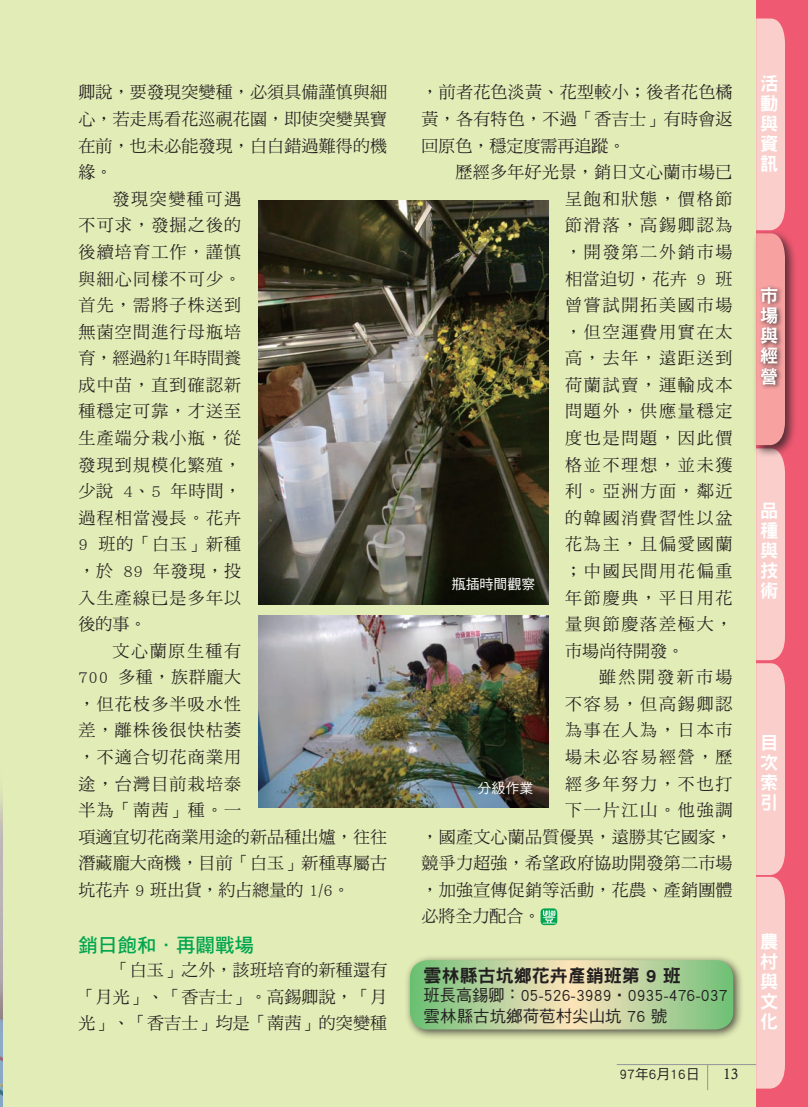
<style>
.page{position:relative;width:808px;height:1107px;background:#fff}
.page>*{position:absolute;margin:0;border:0;box-sizing:border-box;transform-origin:0 0}
.t1{font:19.5px "DF Hei Std W7";color:#00a54f}
.t2{font:18.15px/20.1px "DF Hei Std W9";color:#fff;text-align:justify}
.t3{font:18px "DF Hei Std W9";color:#231f20}
.t4{font:16.95px/26.5px "DF Ming Std W5";letter-spacing:.045em;color:#231f20;text-align:justify}
.t5{font:16.95px "DF Ming Std W5";letter-spacing:.07em;color:#231f20}
.t6{font:16.95px "DF Ming Std W5";letter-spacing:.01em;color:#231f20}
.t7{font:16.95px "DF Ming Std W5";letter-spacing:.015em;color:#231f20}
.t8{font:16.95px "DF Ming Std W5";letter-spacing:.105em;color:#231f20}
.t9{font:16.95px "DF Ming Std W5";color:#231f20}
.t10{font:16.95px "DF Ming Std W5";letter-spacing:.095em;color:#231f20}
.t11{font:16.95px "DF Ming Std W5";letter-spacing:.14em;color:#231f20}
.t12{font:16.5px/21px "DF Hei Std W5";color:#231f20}
.t13{font:15px "Calisto";color:#231f20}
.t14{font:13.95px "DF Hei Std W5";color:#fff}
.t15{font:13.95px "DF Hei Std W5";color:#231f20}
</style>
<div class="page">
<div style="left:0;top:0;width:759px;height:1106px;background:#e2ecb6"></div>
<img style="left:0;top:795px;width:3px;height:311px">
<svg style="left:540px;top:908px;width:17px;height:17px"></svg>
<svg style="left:542px;top:910px;width:13px;height:13px"></svg>
<hr style="left:616px;top:1064px;width:143px;height:1px;background:#939598">
<svg style="left:707px;top:1065px;width:1px;height:25px"></svg>
<div style="left:755px;top:0;width:52px;height:1106px;background:#f05972"></div>
<div style="left:752px;top:229px;width:51px;height:235px;background:#231f20;opacity:.75"></div>
<div style="left:757px;top:283px;width:41px;height:137px;background:#231f20;opacity:.75"></div>
<svg style="left:756px;top:19px;width:28px;height:1070px;background:#f3bcba"></svg>
<div style="left:404px;top:954px;width:345px;height:91px;background:#231f20;opacity:.75"></div>
<svg style="left:410px;top:960px;width:323px;height:69px;background:#b6d19b"></svg>
<img style="left:259px;top:615px;width:289px;height:192px">
<img style="left:259px;top:201px;width:289px;height:403px">
<p class="t6" style="left:78px;top:83px;width:310px">卿說，要發現突變種，必須具備謹慎與細</p>
<p class="t6" style="left:78px;top:110px;width:310px">心，若走馬看花巡視花園，即使突變異寶</p>
<p class="t6" style="left:78px;top:136px;width:310px">在前，也未必能發現，白白錯過難得的機</p>
<p class="t4" style="left:78px;top:158px;width:36px">緣。</p>
<p class="t10" style="left:112px;top:189px;width:130px">發現突變種可遇</p>
<p class="t5" style="left:78px;top:216px;width:164px">不可求，發掘之後的</p>
<p class="t5" style="left:78px;top:243px;width:164px">後續培育工作，謹慎</p>
<p class="t5" style="left:78px;top:269px;width:164px">與細心同樣不可少。</p>
<p class="t5" style="left:78px;top:296px;width:164px">首先，需將子株送到</p>
<p class="t5" style="left:78px;top:322px;width:164px">無菌空間進行母瓶培</p>
<p class="t9" style="left:78px;top:349px;width:164px">育，經過約1年時間養</p>
<p class="t5" style="left:78px;top:375px;width:164px">成中苗，直到確認新</p>
<p class="t5" style="left:78px;top:402px;width:164px">種穩定可靠，才送至</p>
<p class="t5" style="left:78px;top:429px;width:164px">生產端分栽小瓶，從</p>
<p class="t5" style="left:78px;top:455px;width:164px">發現到規模化繁殖，</p>
<p class="t4" style="left:78px;top:477px;width:164px">少說 4、5 年時間，</p>
<p class="t5" style="left:78px;top:508px;width:164px">過程相當漫長。花卉</p>
<p class="t4" style="left:78px;top:530px;width:164px">9 班的「白玉」新種</p>
<p class="t4" style="left:78px;top:557px;width:164px">，於 89 年發現，投</p>
<p class="t5" style="left:78px;top:588px;width:164px">入生產線已是多年以</p>
<p class="t4" style="left:78px;top:610px;width:70px">後的事。</p>
<p class="t10" style="left:112px;top:641px;width:130px">文心蘭原生種有</p>
<p class="t4" style="left:78px;top:663px;width:164px">700 多種，族群龐大</p>
<p class="t5" style="left:78px;top:694px;width:164px">，但花枝多半吸水性</p>
<p class="t5" style="left:78px;top:721px;width:164px">差，離株後很快枯萎</p>
<p class="t5" style="left:78px;top:747px;width:164px">，不適合切花商業用</p>
<p class="t5" style="left:78px;top:774px;width:164px">途，台灣目前栽培泰</p>
<p class="t4" style="left:78px;top:796px;width:164px">半為「萳茜」種。一</p>
<p class="t6" style="left:78px;top:827px;width:310px">項適宜切花商業用途的新品種出爐，往往</p>
<p class="t6" style="left:78px;top:854px;width:310px">潛藏龐大商機，目前「白玉」新種專屬古</p>
<p class="t9" style="left:78px;top:880px;width:273px">坑花卉 9 班出貨，約占總量的 1/6。</p>
<p class="t1" style="left:78px;top:934px;width:177px">銷日飽和．再闢戰場</p>
<p class="t4" style="left:78px;top:956px;width:310px;text-indent:34px">「白玉」之外，該班培育的新種還有「月光」、「香吉士」。高錫卿說，「月光」、「香吉士」均是「萳茜」的突變種</p>
<p class="t4" style="left:421px;top:79px;width:313px">，前者花色淡黃、花型較小；後者花色橘黃，各有特色，不過「香吉士」有時會返回原色，穩定度需再追蹤。</p>
<p class="t4" style="left:565px;top:158px;width:169px;text-indent:-110px">歷經多年好光景，銷日文心蘭市場已呈飽和狀態，價格節節滑落，高錫卿認為，開發第二外銷市場相當迫切，花卉 9 班曾嘗試開拓美國市場，但空運費用實在太高，去年，遠距送到荷蘭試賣，運輸成本問題外，供應量穩定度也是問題，因此價格並不理想，並未獲利。亞洲方面，鄰近的韓國消費習性以盆花為主，且偏愛國蘭；中國民間用花偏重年節慶典，平日用花量與節慶落差極大，市場尚待開發。</p>
<p class="t11" style="left:599px;top:668px;width:135px">雖然開發新市場</p>
<p class="t8" style="left:565px;top:694px;width:169px">不容易，但高錫卿認</p>
<p class="t8" style="left:565px;top:721px;width:169px">為事在人為，日本市</p>
<p class="t8" style="left:565px;top:747px;width:169px">場未必容易經營，歷</p>
<p class="t8" style="left:565px;top:774px;width:169px">經多年努力，不也打</p>
<p class="t8" style="left:565px;top:800px;width:169px">下一片江山。他強調</p>
<p class="t7" style="left:421px;top:827px;width:313px">，國產文心蘭品質優異，遠勝其它國家，</p>
<p class="t7" style="left:421px;top:854px;width:313px">競爭力超強，希望政府協助開發第二市場</p>
<p class="t7" style="left:421px;top:880px;width:313px">，加強宣傳促銷等活動，花農、產銷團體</p>
<p class="t4" style="left:421px;top:902px;width:121px">必將全力配合。</p>
<p class="t14" style="left:451px;top:576px;width:85px">瓶插時間觀察</p>
<p class="t14" style="left:477px;top:780px;width:57px">分級作業</p>
<p class="t3" style="left:423px;top:965px;width:258px">雲林縣古坑鄉花卉產銷班第 9 班</p>
<p class="t12" style="left:423px;top:984px;width:305px">班長高錫卿：05-526-3989‧0935-476-037雲林縣古坑鄉荷苞村尖山坑 76 號</p>
<p class="t15" style="left:619px;top:1066px;width:82px">97年6月16日</p>
<p class="t13" style="left:723px;top:1065px;width:17px">13</p>
<p class="t2" style="left:760px;top:73px;width:19px">活動與資訊</p>
<p class="t2" style="left:760px;top:285px;width:19px">市場與經營</p>
<p class="t2" style="left:760px;top:500px;width:19px">品種與技術</p>
<p class="t2" style="left:760px;top:732px;width:19px">目次索引</p>
<p class="t2" style="left:760px;top:930px;width:19px">農村與文化</p>
<p class="t2" style="left:760px;top:931px;width:19px">活動</p>
<p class="t2" style="left:760px;top:991px;width:19px">資訊</p>
</div>
